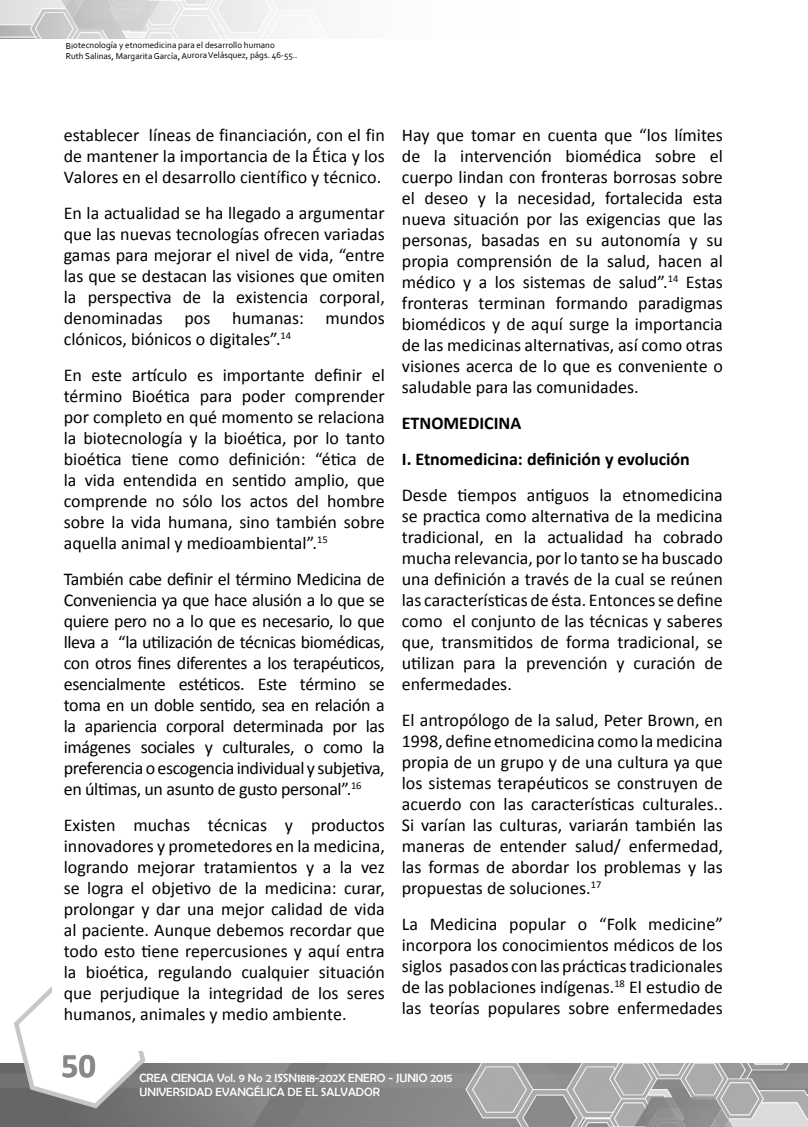
<style>
.page{position:relative;width:808px;height:1127px;background:#fff}
.page>*{position:absolute;margin:0;border:0;box-sizing:border-box;transform-origin:0 0}
.t1{font:700 34.5px "Calibri";color:#87888a}
.t2{font:18px/21px "Calibri";color:#000;text-align:justify}
.t3{font:700 18px/36px "Calibri";color:#000}
.t4{font:12px/13.5px "Berlin Sans FB";color:#fff}
.t5{font:9px/10.5px "Corbel";letter-spacing:-.005em;color:#000}
</style>
<div class="page">
<img style="left:0;top:1063px;width:808px;height:64px">
<svg style="left:11px;top:986px;width:137px;height:125px"></svg>
<div style="left:30px;top:1016px;width:98px;height:26px;background:#fff"></div>
<div style="left:52px;top:964px;width:98px;height:87px;background:#fff"></div>
<img style="left:0;top:0;width:306px;height:38px">
<p class="t5" style="left:66px;top:40px;width:233px">Biotecnología y etnomedicina para el desarrollo humano<br>Ruth Salinas, Margarita García, Aurora Velásquez, págs. 46-55..</p>
<p class="t2" style="left:64px;top:125px;width:323px">establecer líneas de financiación, con el fin de mantener la importancia de la Ética y los Valores en el desarrollo científico y técnico.</p>
<p class="t2" style="left:64px;top:203px;width:323px">En la actualidad se ha llegado a argumentar que las nuevas tecnologías ofrecen variadas gamas para mejorar el nivel de vida, “entre las que se destacan las visiones que omiten la perspectiva de la existencia corporal, denominadas pos humanas: mundos clónicos, biónicos o digitales”.<sup>14</sup></p>
<p class="t2" style="left:64px;top:365px;width:323px">En este artículo es importante definir el término Bioética para poder comprender por completo en qué momento se relaciona la biotecnología y la bioética, por lo tanto bioética tiene como definición: “ética de la vida entendida en sentido amplio, que comprende no sólo los actos del hombre sobre la vida humana, sino también sobre aquella animal y medioambiental”.<sup>15</sup></p>
<p class="t2" style="left:64px;top:569px;width:323px">También cabe definir el término Medicina de Conveniencia ya que hace alusión a lo que se quiere pero no a lo que es necesario, lo que lleva a “la utilización de técnicas biomédicas, con otros fines diferentes a los terapéuticos, esencialmente estéticos. Este término se toma en un doble sentido, sea en relación a la apariencia corporal determinada por las imágenes sociales y culturales, o como la preferencia o escogencia individual y subjetiva, en últimas, un asunto de gusto personal”.<sup>16</sup></p>
<p class="t2" style="left:64px;top:815px;width:323px">Existen muchas técnicas y productos innovadores y prometedores en la medicina, logrando mejorar tratamientos y a la vez se logra el objetivo de la medicina: curar, prolongar y dar una mejor calidad de vida al paciente. Aunque debemos recordar que todo esto tiene repercusiones y aquí entra la bioética, regulando cualquier situación que perjudique la integridad de los seres humanos, animales y medio ambiente.</p>
<p class="t2" style="left:402px;top:125px;width:323px">Hay que tomar en cuenta que “los límites de la intervención biomédica sobre el cuerpo lindan con fronteras borrosas sobre el deseo y la necesidad, fortalecida esta nueva situación por las exigencias que las personas, basadas en su autonomía y su propia comprensión de la salud, hacen al médico y a los sistemas de salud”.<sup>14</sup> Estas fronteras terminan formando paradigmas biomédicos y de aquí surge la importancia de las medicinas alternativas, así como otras visiones acerca de lo que es conveniente o saludable para las comunidades.</p>
<p class="t3" style="left:402px;top:405px;width:290px">ETNOMEDICINA<br>I. Etnomedicina: definición y evolución</p>
<p class="t2" style="left:402px;top:485px;width:323px">Desde tiempos antiguos la etnomedicina se practica como alternativa de la medicina tradicional, en la actualidad ha cobrado mucha relevancia, por lo tanto se ha buscado una definición a través de la cual se reúnen las características de ésta. Entonces se define como el conjunto de las técnicas y saberes que, transmitidos de forma tradicional, se utilizan para la prevención y curación de enfermedades.</p>
<p class="t2" style="left:402px;top:710px;width:323px">El antropólogo de la salud, Peter Brown, en 1998, define etnomedicina como la medicina propia de un grupo y de una cultura ya que los sistemas terapéuticos se construyen de acuerdo con las características culturales..<br>Si varían las culturas, variarán también las maneras de entender salud/ enfermedad, las formas de abordar los problemas y las propuestas de soluciones.<sup>17</sup></p>
<p class="t2" style="left:402px;top:914px;width:323px">La Medicina popular o “Folk medicine” incorpora los conocimientos médicos de los siglos pasados con las prácticas tradicionales de las poblaciones indígenas.<sup>18</sup> El estudio de las teorías populares sobre enfermedades</p>
<h1 class="t1" style="left:61px;top:1043px;width:36px">50</h1>
<p class="t4" style="left:139px;top:1071px;width:315px">CREA CIENCIA Vol. 9 No 2 ISSN1818-202X ENERO - JUNIO 2015<br>UNIVERSIDAD EVANGÉLICA DE EL SALVADOR</p>
</div>
